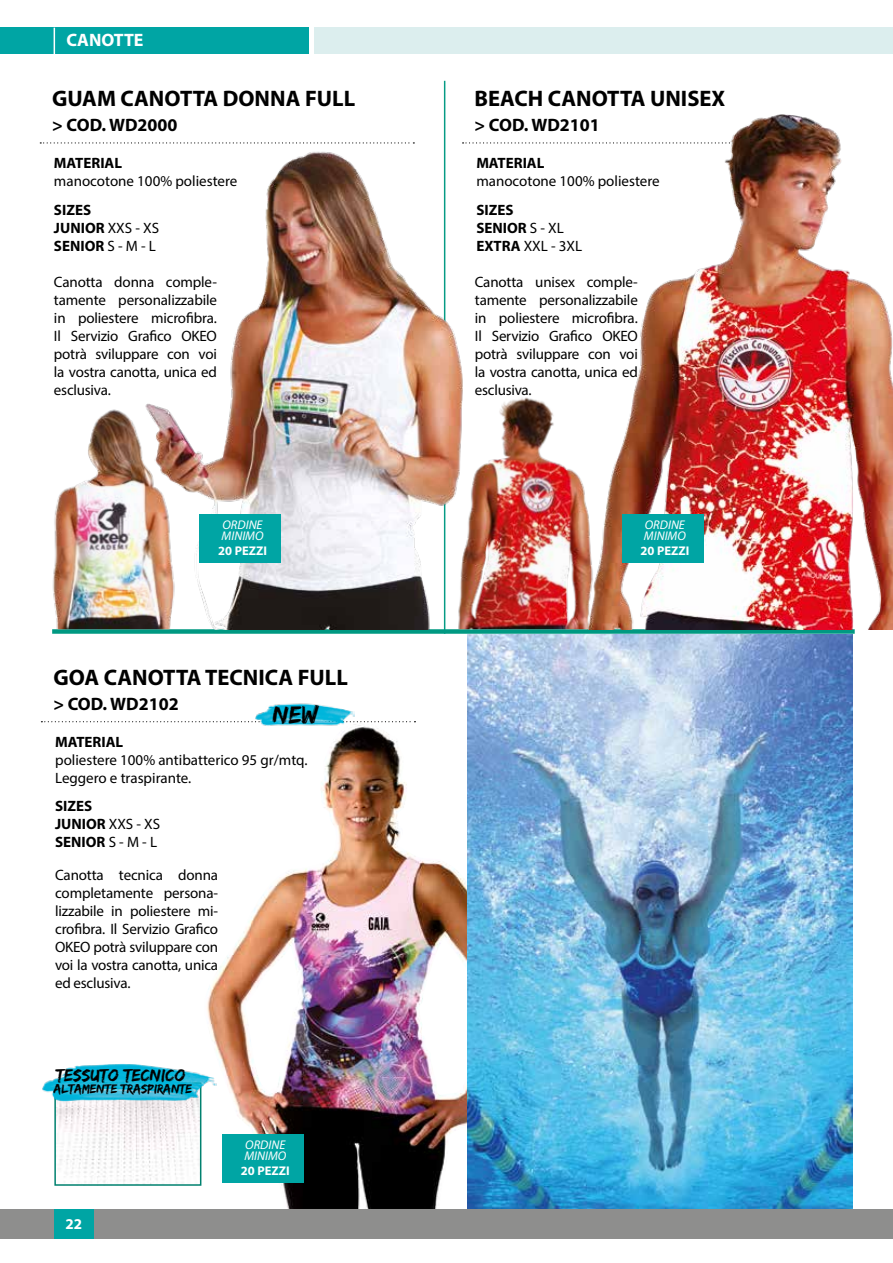
<style>
.page{position:relative;width:893px;height:1263px;background:#fff}
.page>*{position:absolute;margin:0;border:0;box-sizing:border-box;transform-origin:0 0}
.t1{font:25.5px "Edo SZ";color:#000}
.t2{font:700 22.5px "Myriad Pro";color:#000}
.t3{font:700 18px "Myriad Pro";color:#000}
.t4{font:18px "Edo SZ";color:#000}
.t5{font:700 18px "Myriad Pro";color:#fff}
.t6{font:15px/18px "Myriad Pro";letter-spacing:-.015em;color:#000;text-align:justify}
.t7{font:700 15px/18px "Myriad Pro";color:#000}
.t8{font:700 15px "Myriad Pro";color:#fff}
.t9{font:13.2px "Edo SZ";color:#000}
.t10{font:italic 12.6px/10.5px "Myriad Pro";color:#fff}
.t11{font:700 12.6px "Myriad Pro";color:#fff}
.s1{font-weight:400}
</style>
<div class="page">
<div style="left:0;top:1209px;width:893px;height:29px;background:#8e8e8d"></div>
<div style="left:54px;top:1209px;width:40px;height:29px;background:#00a5a4"></div>
<div style="left:315px;top:28px;width:578px;height:26px;background:#dceeee"></div>
<div style="left:0;top:28px;width:308px;height:26px;background:#00a5a4"></div>
<svg style="left:54px;top:28px;width:1px;height:26px"></svg>
<hr style="left:444px;top:81px;width:1px;height:553px;background:#009982">
<div style="left:52px;top:629px;width:803px;height:5px;background:#009982"></div>
<svg style="left:40px;top:142px;width:64px;height:1px"></svg>
<img style="left:106px;top:134px;width:368px;height:495px">
<img style="left:52px;top:391px;width:165px;height:238px">
<div style="left:200px;top:514px;width:81px;height:48px;background:#00a5a4"></div>
<svg style="left:463px;top:142px;width:64px;height:1px"></svg>
<img style="left:528px;top:114px;width:365px;height:515px">
<div style="left:622px;top:514px;width:81px;height:48px;background:#00a5a4"></div>
<img style="left:446px;top:391px;width:163px;height:238px">
<svg style="left:41px;top:721px;width:374px;height:1px"></svg>
<img style="left:207px;top:723px;width:261px;height:486px">
<img style="left:255px;top:703px;width:99px;height:43px">
<img style="left:59px;top:1138px;width:136px;height:45px">
<div style="left:54px;top:1082px;width:147px;height:104px;border:2px solid #00816f"></div>
<img style="left:42px;top:1027px;width:174px;height:111px">
<img style="left:468px;top:634px;width:384px;height:575px">
<div style="left:222px;top:1134px;width:82px;height:49px;background:#00a5a4"></div>
<p class="t5" style="left:66px;top:28px;width:79px">CANOTTE</p>
<h2 class="t2" style="left:52px;top:84px;width:304px">GUAM CANOTTA DONNA FULL</h2>
<p class="t3" style="left:52px;top:113px;width:127px">&gt; COD. WD2000</p>
<p class="t7" style="left:54px;top:154px;width:70px">MATERIAL</p>
<p class="t6" style="left:54px;top:172px;width:185px">manocotone 100% poliestere</p>
<p class="t7" style="left:54px;top:200px;width:107px">SIZES<br>JUNIOR <span class="s1">XXS - XS<br></span>SENIOR <span class="s1">S - M - L</span></p>
<p class="t6" style="left:54px;top:273px;width:165px">Canotta donna comple&shy;tamente personalizzabile in poliestere microfibra.<br>Il Servizio Grafico OKEO potrà sviluppare con voi la vostra canotta, unica ed esclusiva.</p>
<p class="t10" style="left:222px;top:519px;width:43px">ORDINE<br>MINIMO</p>
<p class="t11" style="left:218px;top:542px;width:50px">20 PEZZI</p>
<h2 class="t2" style="left:53px;top:663px;width:296px">GOA CANOTTA TECNICA FULL</h2>
<p class="t3" style="left:53px;top:692px;width:127px">&gt; COD. WD2102</p>
<h1 class="t1" style="left:273px;top:700px;width:47px">NEW</h1>
<p class="t7" style="left:55px;top:732px;width:70px">MATERIAL</p>
<p class="t6" style="left:55px;top:751px;width:254px">poliestere 100% antibatterico 95 gr/mtq.<br>Leggero e traspirante.</p>
<p class="t7" style="left:55px;top:797px;width:107px">SIZES<br>JUNIOR <span class="s1">XXS - XS<br></span>SENIOR <span class="s1">S - M - L</span></p>
<p class="t6" style="left:55px;top:866px;width:164px">Canotta tecnica donna completamente persona&shy;lizzabile in poliestere mi&shy;crofibra. Il Servizio Grafico OKEO potrà sviluppare con voi la vostra canotta, unica ed esclusiva.</p>
<p class="t4" style="left:56px;top:1064px;width:131px">TESSUTO TECNICO</p>
<p class="t9" style="left:54px;top:1081px;width:140px">ALTAMENTE TRASPIRANTE</p>
<p class="t8" style="left:66px;top:1214px;width:18px">2 22</p>
<p class="t10" style="left:244px;top:1140px;width:43px">ORDINE<br>MINIMO</p>
<p class="t11" style="left:241px;top:1162px;width:50px">20 PEZZI</p>
<h2 class="t2" style="left:475px;top:84px;width:252px">BEACH CANOTTA UNISEX</h2>
<p class="t3" style="left:475px;top:113px;width:127px">&gt; COD. WD2101</p>
<p class="t7" style="left:476px;top:154px;width:70px">MATERIAL</p>
<p class="t6" style="left:476px;top:172px;width:185px">manocotone 100% poliestere</p>
<p class="t7" style="left:476px;top:200px;width:107px">SIZES<br>SENIOR <span class="s1">S - XL<br></span>EXTRA <span class="s1">XXL - 3XL</span></p>
<p class="t6" style="left:475px;top:273px;width:165px">Canotta unisex comple&shy;tamente personalizzabile in poliestere microfibra.<br>Il Servizio Grafico OKEO potrà sviluppare con voi la vostra canotta, unica ed esclusiva.</p>
<p class="t10" style="left:644px;top:519px;width:43px">ORDINE<br>MINIMO</p>
<p class="t11" style="left:640px;top:542px;width:50px">20 PEZZI</p>
</div>
